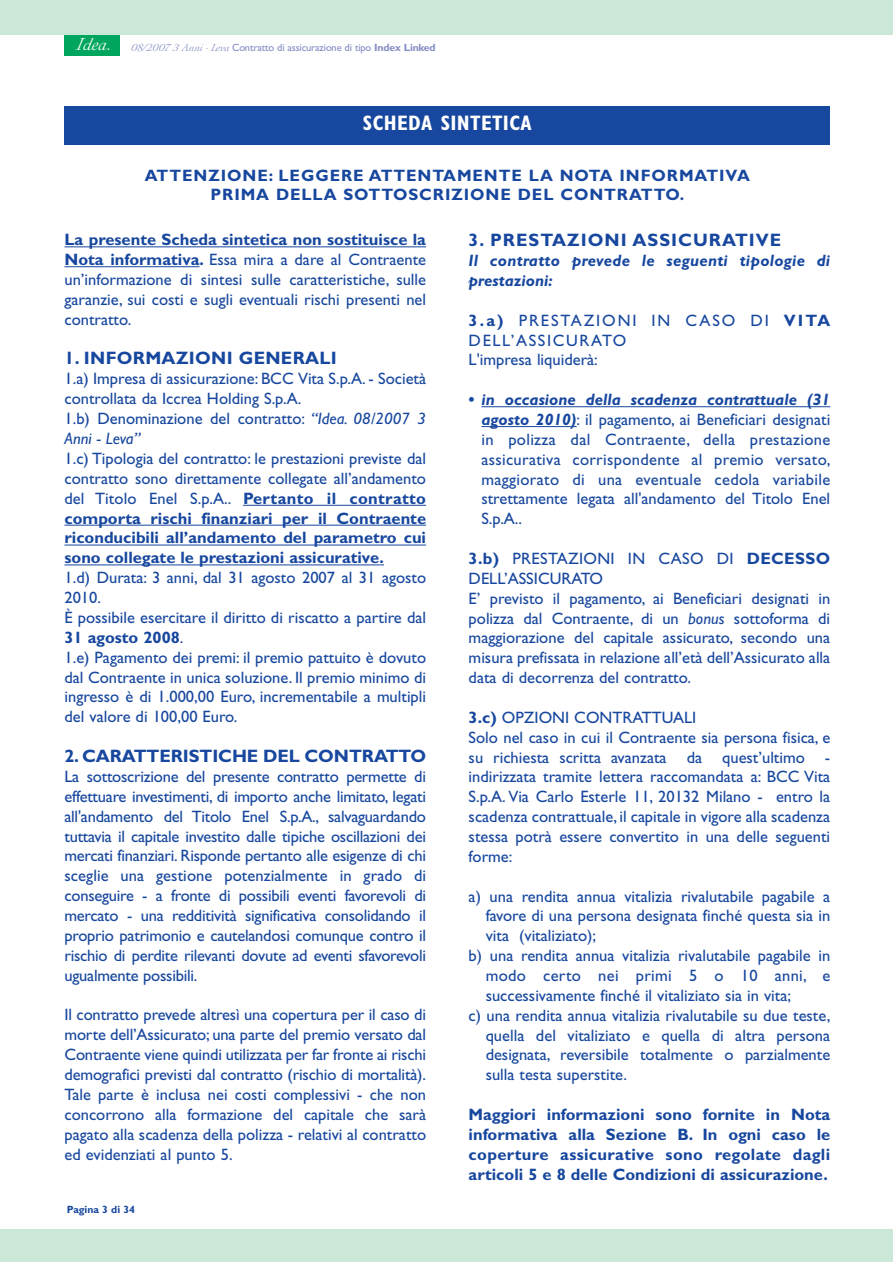
<style>
.page{position:relative;width:893px;height:1262px;background:#fff}
.page>*{position:absolute;margin:0;border:0;box-sizing:border-box;transform-origin:0 0}
.t1{font:700 condensed 21px "Gill Sans";letter-spacing:.015em;color:#fff}
.t2{font:700 18px "Gill Sans";letter-spacing:-.005em;color:#17479e}
.t3{font:700 18px "Gill Sans";letter-spacing:.055em;color:#17479e}
.t4{font:700 18px "Gill Sans";letter-spacing:.015em;color:#17479e}
.t5{font:16.5px/19.8px "Gill Sans";color:#17479e;text-align:justify}
.t6{font:700 16.5px/19.8px "Gill Sans";color:#17479e;text-align:justify}
.t7{font:700 16.5px/18.8px "Gill Sans";letter-spacing:.055em;color:#17479e;text-align:center}
.t8{font:16.5px/19.8px "Gill Sans";letter-spacing:.1em;color:#17479e}
.t9{font:italic 700 16.5px/19.8px "Gill Sans";letter-spacing:.015em;color:#17479e}
.t10{font:16.5px "Gill Sans";letter-spacing:.02em;color:#17479e}
.t11{font:10.5px "Gill Sans";letter-spacing:-.015em;color:#848cc5}
.t12{font:700 10.5px "Gill Sans";color:#17479e}
.s1{font-family:"Baccara";font-size:18px;color:#fff}
.s2{font-family:"Baccara"}
.s3{font-weight:700}
.s4{font-style:italic}
.s5{font-weight:400}
.s6{font-weight:700;font-style:italic}
</style>
<div class="page">
<div style="left:64px;top:34px;width:56px;height:21px;background:#00a65d"></div>
<div style="left:0;top:0;width:892px;height:34px;background:#cbe7d7"></div>
<div style="left:0;top:1229px;width:892px;height:32px;background:#cbe7d7"></div>
<hr style="left:64px;top:246px;width:41px;height:1px;background:#17479e">
<hr style="left:105px;top:246px;width:321px;height:1px;background:#17479e">
<hr style="left:64px;top:266px;width:65px;height:1px;background:#17479e">
<hr style="left:129px;top:266px;width:70px;height:1px;background:#17479e">
<svg style="left:243px;top:505px;width:27px;height:1px"></svg>
<hr style="left:270px;top:505px;width:156px;height:1px;background:#17479e">
<hr style="left:64px;top:525px;width:61px;height:1px;background:#17479e">
<hr style="left:125px;top:525px;width:301px;height:1px;background:#17479e">
<hr style="left:64px;top:544px;width:323px;height:1px;background:#17479e">
<hr style="left:387px;top:544px;width:39px;height:1px;background:#17479e">
<hr style="left:64px;top:564px;width:152px;height:1px;background:#17479e">
<hr style="left:216px;top:564px;width:154px;height:1px;background:#17479e">
<svg style="left:370px;top:564px;width:14px;height:1px"></svg>
<hr style="left:481px;top:406px;width:264px;height:1px;background:#17479e">
<hr style="left:745px;top:406px;width:85px;height:1px;background:#17479e">
<hr style="left:481px;top:426px;width:95px;height:1px;background:#17479e">
<div style="left:64px;top:106px;width:766px;height:39px;background:#17479e"></div>
<p class="t11" style="left:76px;top:44px;width:361px"><span class="s1">Idea.</span> <span class="s2">08/2007 3 Anni - Leva</span> Contratto di assicurazione di tipo <span class="s3">Index Linked</span></p>
<p class="t1" style="left:363px;top:116px;width:170px">SCHEDA SINTETICA</p>
<p class="t7" style="left:145px;top:168px;width:606px">ATTENZIONE: LEGGERE ATTENTAMENTE LA NOTA INFORMATIVA<br>PRIMA DELLA SOTTOSCRIZIONE DEL CONTRATTO.</p>
<p class="t5" style="left:64px;top:231px;width:363px"><span class="s3">La presente Scheda sintetica non sostituisce la Nota informativa.</span> Essa mira a dare al Contraente un’informazione di sintesi sulle caratteristiche, sulle garanzie, sui costi e sugli eventuali rischi presenti nel contratto.</p>
<p class="t4" style="left:64px;top:352px;width:274px">1. INFORMAZIONI GENERALI</p>
<p class="t5" style="left:64px;top:371px;width:363px;text-align:left">1.a) Impresa di assicurazione: BCC Vita S.p.A. - Società controllata da Iccrea Holding S.p.A.<br>1.b) Denominazione del contratto: <span class="s4">“Idea. 08/2007 3<br>Anni - Leva”</span></p>
<p class="t6" style="left:64px;top:450px;width:363px"><span class="s5">1.c) Tipologia del contratto: le prestazioni previste dal contratto sono direttamente collegate all’andamento del Titolo Enel S.p.A..</span> Pertanto il contratto comporta rischi finanziari per il Contraente riconducibili all’andamento del parametro cui sono collegate le prestazioni assicurative.</p>
<p class="t5" style="left:64px;top:569px;width:363px;text-align:left">1.d) Durata: 3 anni, dal 31 agosto 2007 al 31 agosto 2010.<br>È possibile esercitare il diritto di riscatto a partire dal <span class="s3">31 agosto 2008</span>.<br>1.e) Pagamento dei premi: il premio pattuito è dovuto dal Contraente in unica soluzione. Il premio minimo di ingresso è di 1.000,00 Euro, incrementabile a multipli del valore di 100,00 Euro.</p>
<p class="t2" style="left:64px;top:749px;width:363px">2. CARATTERISTICHE DEL CONTRATTO</p>
<p class="t5" style="left:64px;top:768px;width:363px">La sottoscrizione del presente contratto permette di effettuare investimenti, di importo anche limitato, legati all'andamento del Titolo Enel S.p.A., salvaguardando tuttavia il capitale investito dalle tipiche oscillazioni dei mercati finanziari. Risponde pertanto alle esigenze di chi sceglie una gestione potenzialmente in grado di conseguire - a fronte di possibili eventi favorevoli di mercato - una redditività significativa consolidando il proprio patrimonio e cautelandosi comunque contro il rischio di perdite rilevanti dovute ad eventi sfavorevoli ugualmente possibili.</p>
<p class="t5" style="left:64px;top:1006px;width:363px">Il contratto prevede altresì una copertura per il caso di morte dell’Assicurato; una parte del premio versato dal Contraente viene quindi utilizzata per far fronte ai rischi demografici previsti dal contratto (rischio di mortalità).<br>Tale parte è inclusa nei costi complessivi - che non concorrono alla formazione del capitale che sarà pagato alla scadenza della polizza - relativi al contratto ed evidenziati al punto 5.</p>
<p class="t12" style="left:67px;top:1206px;width:70px">Pagina 3 di 34</p>
<p class="t3" style="left:468px;top:234px;width:314px">3. PRESTAZIONI ASSICURATIVE</p>
<p class="t9" style="left:468px;top:252px;width:363px">Il contratto prevede le seguenti tipologie di prestazioni:</p>
<p class="t8" style="left:468px;top:312px;width:363px"><span class="s3">3.a)</span> PRESTAZIONI IN CASO DI <span class="s3">VITA<br></span>DELL’ASSICURATO<br>L'impresa liquiderà:</p>
<p class="t5" style="left:481px;top:391px;width:350px;text-indent:-13px"><span class="s6">• in occasione della scadenza contrattuale (31 agosto 2010)</span>: il pagamento, ai Beneficiari designati in polizza dal Contraente, della prestazione assicurativa corrispondente al premio versato, maggiorato di una eventuale cedola variabile strettamente legata all'andamento del Titolo Enel S.p.A..</p>
<p class="t5" style="left:468px;top:550px;width:363px;text-align:left"><span class="s3">3.b)</span> PRESTAZIONI IN CASO DI <span class="s3">DECESSO </span>DELL’ASSICURATO<br>E’ previsto il pagamento, ai Beneficiari designati in polizza dal Contraente, di un <span class="s4">bonus</span> sottoforma di maggiorazione del capitale assicurato, secondo una misura prefissata in relazione all’età dell’Assicurato alla data di decorrenza del contratto.</p>
<p class="t5" style="left:468px;top:709px;width:363px;text-align:left"><span class="s3">3.c)</span> OPZIONI CONTRATTUALI<br>Solo nel caso in cui il Contraente sia persona fisica, e su richiesta scritta avanzata da quest’ultimo - indirizzata tramite lettera raccomandata a: BCC Vita S.p.A. Via Carlo Esterle 11, 20132 Milano - entro la scadenza contrattuale, il capitale in vigore alla scadenza stessa potrà essere convertito in una delle seguenti forme:</p>
<p class="t5" style="left:468px;top:888px;width:363px">a) una rendita annua vitalizia rivalutabile pagabile a</p>
<p class="t5" style="left:485px;top:907px;width:346px">favore di una persona designata finché questa sia in</p>
<p class="t5" style="left:485px;top:927px;width:112px">vita (vitaliziato);</p>
<p class="t5" style="left:468px;top:947px;width:363px">b) una rendita annua vitalizia rivalutabile pagabile in</p>
<p class="t10" style="left:485px;top:969px;width:346px">modo certo nei primi 5 o 10 anni, e</p>
<p class="t5" style="left:485px;top:987px;width:307px">successivamente finché il vitaliziato sia in vita;</p>
<p class="t5" style="left:468px;top:1007px;width:363px">c) una rendita annua vitalizia rivalutabile su due teste,</p>
<p class="t5" style="left:485px;top:1026px;width:346px">quella del vitaliziato e quella di altra persona</p>
<p class="t5" style="left:485px;top:1046px;width:346px">designata, reversibile totalmente o parzialmente</p>
<p class="t5" style="left:485px;top:1066px;width:143px">sulla testa superstite.</p>
<p class="t6" style="left:468px;top:1106px;width:363px">Maggiori informazioni sono fornite in Nota informativa alla Sezione B. In ogni caso le coperture assicurative sono regolate dagli articoli 5 e 8 delle Condizioni di assicurazione.</p>
</div>
